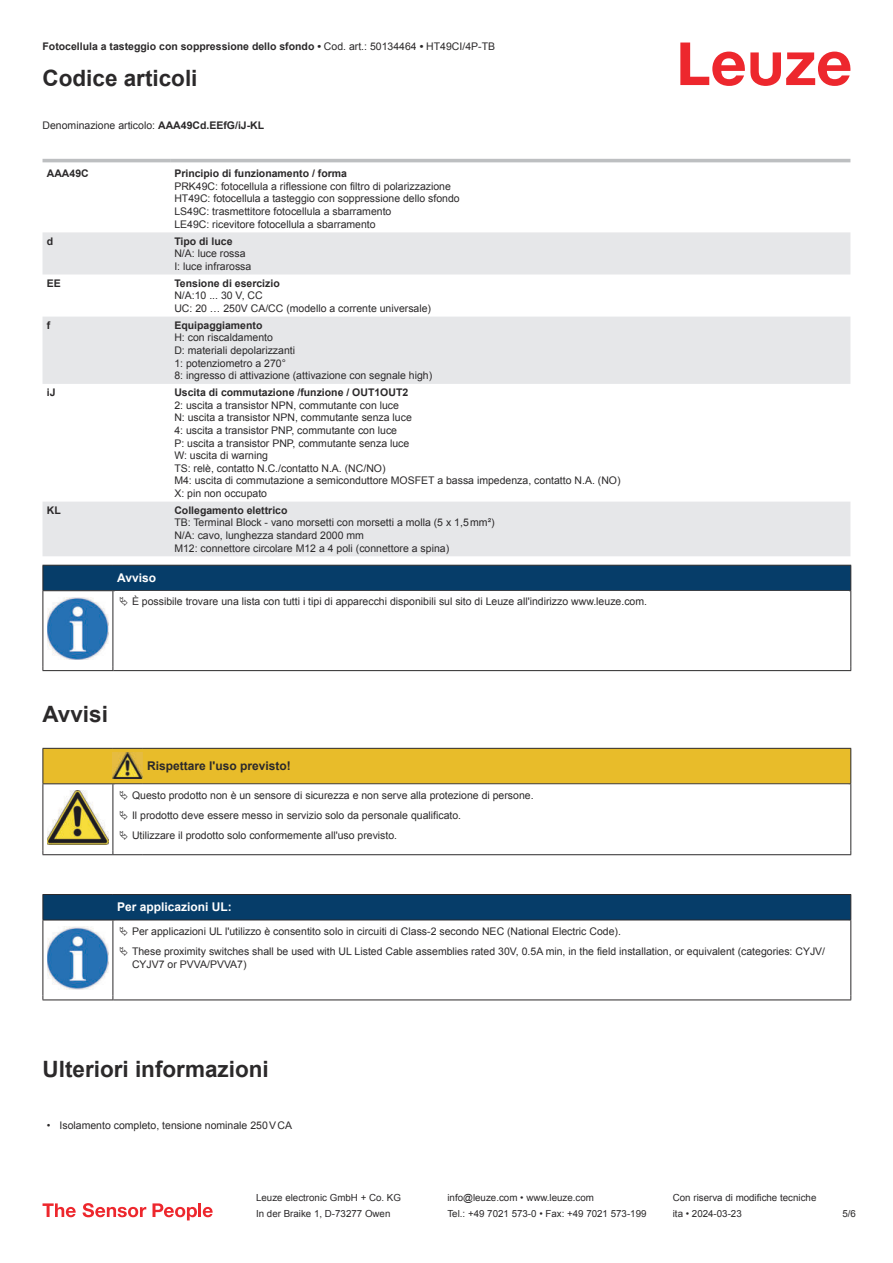
<style>
.page{position:relative;width:893px;height:1263px;background:#fff}
.page>*{position:absolute;margin:0;border:0;box-sizing:border-box;transform-origin:0 0}
.t1{font:700 22.5px "Arial";color:#2b292a}
.t2{font:700 12px "Arial";color:#fff}
.t3{font:700 12px "Arial";color:#2b292a}
.t4{font:10.5px/12.6px "Arial";color:#2b292a}
.t5{font:700 10.5px "Arial";color:#2b292a}
.t6{font:9.75px "Arial";color:#2b292a}
.s1{font-weight:400}
.s2{font-weight:700}
</style>
<div class="page">
<svg style="left:680px;top:43px;width:170px;height:43px"></svg>
<div style="left:43px;top:158px;width:807px;height:5px;background:#ebeced"></div>
<svg style="left:43px;top:232px;width:807px;height:324px"></svg>
<hr style="left:43px;top:159px;width:127px;height:3px;background:#bdbfc1">
<hr style="left:170px;top:159px;width:680px;height:3px;background:#bdbfc1">
<svg style="left:43px;top:1203px;width:33px;height:14px"></svg>
<svg style="left:83px;top:1203px;width:63px;height:14px"></svg>
<svg style="left:153px;top:1203px;width:44px;height:17px"></svg>
<hr style="left:198px;top:1203px;width:3px;height:14px;background:#ed272d">
<svg style="left:203px;top:1207px;width:10px;height:10px"></svg>
<div style="left:43px;top:565px;width:808px;height:26px;background:#063d69"></div>
<hr style="left:113px;top:590px;width:738px;height:1px;background:#2b292a">
<hr style="left:43px;top:591px;width:1px;height:75px;background:#2b292a">
<hr style="left:113px;top:591px;width:1px;height:75px;background:#2b292a">
<hr style="left:850px;top:591px;width:1px;height:75px;background:#2b292a">
<hr style="left:43px;top:670px;width:70px;height:1px;background:#2b292a">
<hr style="left:113px;top:670px;width:738px;height:1px;background:#2b292a">
<img style="left:47px;top:597px;width:61px;height:63px">
<hr style="left:43px;top:854px;width:70px;height:1px;background:#2b292a">
<hr style="left:113px;top:854px;width:30px;height:1px;background:#2b292a">
<hr style="left:143px;top:854px;width:708px;height:1px;background:#2b292a">
<hr style="left:43px;top:920px;width:1px;height:75px;background:#2b292a">
<hr style="left:113px;top:920px;width:1px;height:75px;background:#2b292a">
<hr style="left:850px;top:920px;width:1px;height:75px;background:#2b292a">
<hr style="left:43px;top:999px;width:70px;height:1px;background:#2b292a">
<hr style="left:113px;top:999px;width:738px;height:1px;background:#2b292a">
<img style="left:47px;top:974px;width:58px;height:15px">
<svg style="left:43px;top:748px;width:808px;height:106px"></svg>
<svg style="left:43px;top:894px;width:808px;height:80px"></svg>
<p class="t5" style="left:43px;top:43px;width:454px">Fotocellula a tasteggio con soppressione dello sfondo • <span class="s1">Cod. art.: 50134464</span> • <span class="s1">HT49CI/4P-TB</span></p>
<h1 class="t1" style="left:43px;top:70px;width:157px">Codice articoli</h1>
<p class="t4" style="left:43px;top:119px;width:223px">Denominazione articolo: <span class="s2">AAA49Cd.EEfG/iJ-KL</span></p>
<p class="t5" style="left:47px;top:170px;width:43px">AAA49C</p>
<p class="t5" style="left:174px;top:170px;width:174px">Principio di funzionamento / forma</p>
<p class="t4" style="left:174px;top:181px;width:287px">PRK49C: fotocellula a riflessione con filtro di polarizzazione HT49C: fotocellula a tasteggio con soppressione dello sfondo LS49C: trasmettitore fotocellula a sbarramento<br>LE49C: ricevitore fotocellula a sbarramento</p>
<p class="t5" style="left:47px;top:237px;width:8px">d</p>
<p class="t5" style="left:174px;top:237px;width:60px">Tipo di luce</p>
<p class="t4" style="left:174px;top:248px;width:79px">N/A: luce rossa<br>I: luce infrarossa</p>
<p class="t5" style="left:47px;top:279px;width:16px">EE</p>
<p class="t5" style="left:174px;top:279px;width:107px">Tensione di esercizio</p>
<p class="t4" style="left:174px;top:290px;width:258px">N/A:10 ... 30 V, CC<br>UC: 20 … 250V CA/CC (modello a corrente universale)</p>
<p class="t5" style="left:47px;top:321px;width:5px">f</p>
<p class="t5" style="left:174px;top:321px;width:90px">Equipaggiamento</p>
<p class="t4" style="left:174px;top:332px;width:259px">H: con riscaldamento<br>D: materiali depolarizzanti<br>1: potenziometro a 270°<br>8: ingresso di attivazione (attivazione con segnale high)</p>
<p class="t5" style="left:47px;top:388px;width:10px">iJ</p>
<p class="t5" style="left:174px;top:388px;width:235px">Uscita di commutazione /funzione / OUT1OUT2</p>
<p class="t4" style="left:174px;top:400px;width:448px">2: uscita a transistor NPN, commutante con luce<br>N: uscita a transistor NPN, commutante senza luce<br>4: uscita a transistor PNP, commutante con luce<br>P: uscita a transistor PNP, commutante senza luce<br>W: uscita di warning<br>TS: relè, contatto N.C./contatto N.A. (NC/NO)<br>M4: uscita di commutazione a semiconduttore MOSFET a bassa impedenza, contatto N.A. (NO)<br>X: pin non occupato</p>
<p class="t5" style="left:47px;top:506px;width:15px">KL</p>
<p class="t5" style="left:174px;top:506px;width:115px">Collegamento elettrico</p>
<p class="t4" style="left:174px;top:517px;width:322px">TB: Terminal Block - vano morsetti con morsetti a molla (5 x 1,5 mm²)<br>N/A: cavo, lunghezza standard 2000 mm<br>M12: connettore circolare M12 a 4 poli (connettore a spina)</p>
<p class="t2" style="left:117px;top:573px;width:40px">Avviso</p>
<p class="t4" style="left:132px;top:596px;width:517px">È possibile trovare una lista con tutti i tipi di apparecchi disponibili sul sito di Leuze all'indirizzo www.leuze.com.</p>
<h1 class="t1" style="left:43px;top:705px;width:67px">Avvisi</h1>
<p class="t3" style="left:147px;top:761px;width:145px">Rispettare l'uso previsto!</p>
<p class="t4" style="left:132px;top:786px;width:403px;line-height:20.2px">Questo prodotto non è un sensore di sicurezza e non serve alla protezione di persone.<br>Il prodotto deve essere messo in servizio solo da personale qualificato.<br>Utilizzare il prodotto solo conformemente all'uso previsto.</p>
<p class="t2" style="left:117px;top:903px;width:116px">Per applicazioni UL:</p>
<p class="t4" style="left:132px;top:922px;width:695px;line-height:20.2px">Per applicazioni UL l'utilizzo è consentito solo in circuiti di Class-2 secondo NEC (National Electric Code).<br>These proximity switches shall be used with UL Listed Cable assemblies rated 30V, 0.5A min, in the field installation, or equivalent (categories: CYJV/</p>
<p class="t4" style="left:132px;top:958px;width:116px">CYJV7 or PVVA/PVVA7)</p>
<h1 class="t1" style="left:43px;top:1060px;width:228px">Ulteriori informazioni</h1>
<p class="t4" style="left:47px;top:1120px;width:247px">• Isolamento completo, tensione nominale 250 V CA</p>
<p class="t6" style="left:256px;top:1194px;width:146px">Leuze electronic GmbH + Co. KG</p>
<p class="t6" style="left:447px;top:1194px;width:148px">info@leuze.com • www.leuze.com</p>
<p class="t6" style="left:673px;top:1194px;width:145px">Con riserva di modifiche tecniche</p>
<p class="t6" style="left:256px;top:1210px;width:136px">In der Braike 1, D-73277 Owen</p>
<p class="t6" style="left:447px;top:1210px;width:201px">Tel.: +49 7021 573-0 • Fax: +49 7021 573-199</p>
<p class="t6" style="left:673px;top:1210px;width:70px">ita • 2024-03-23</p>
<p class="t6" style="left:842px;top:1210px;width:15px">5 /6</p>
</div>
